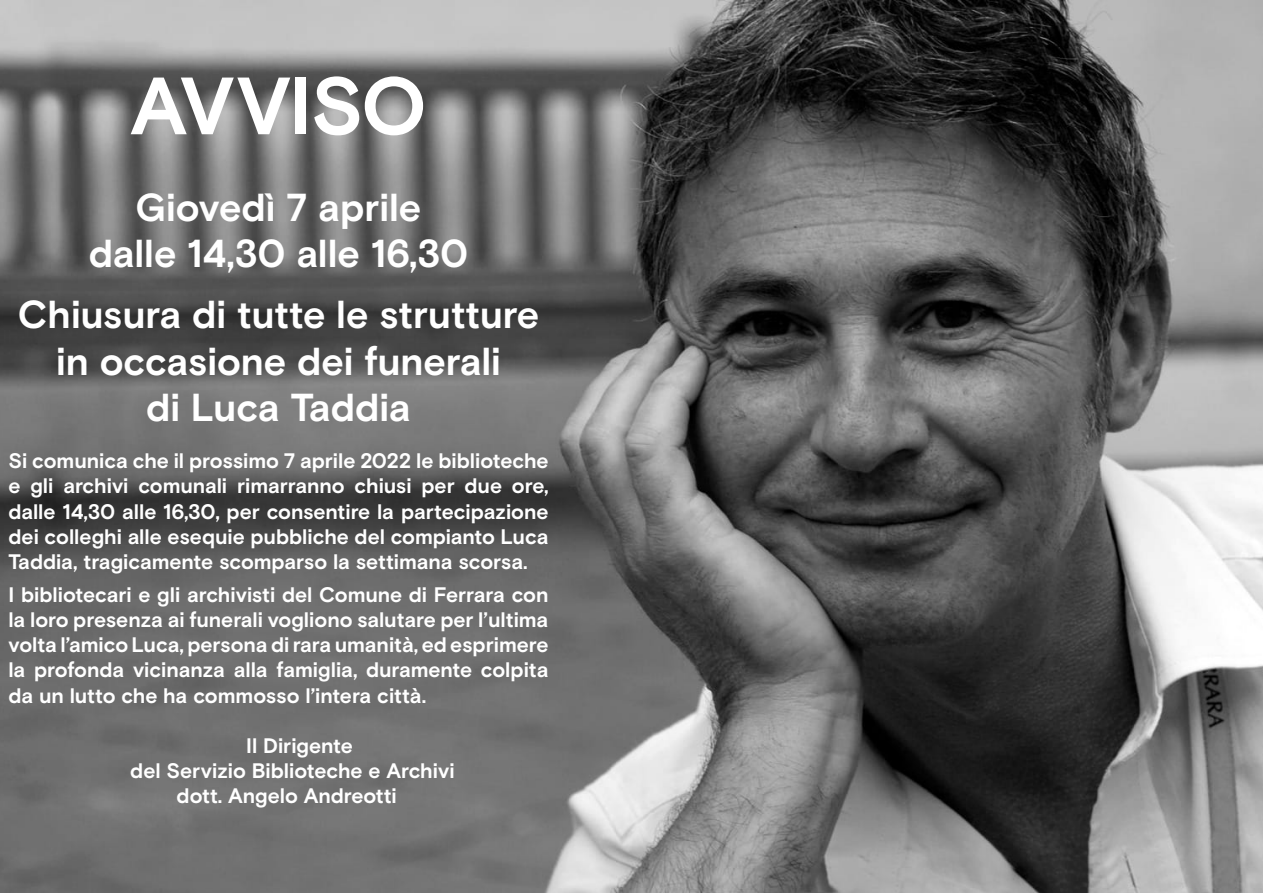
<style>
.page{position:relative;width:1263px;height:893px;background:#fff}
.page>*{position:absolute;margin:0;border:0;box-sizing:border-box;transform-origin:0 0}
.t1{font:700 81px "Basis Grotesque Pro";letter-spacing:-.015em;color:#fff}
.t2{font:700 39px "Basis Grotesque Pro";color:#fff}
.t3{font:700 21px/25.2px "Basis Grotesque Pro";color:#fff;text-align:justify}
</style>
<div class="page">
<img style="left:0;top:1px;width:1263px;height:892px">
<p class="t1" style="left:130px;top:59px;width:298px">AVVISO</p>
<p class="t2" style="left:136px;top:184px;width:287px">Giovedì 7 aprile</p>
<p class="t2" style="left:89px;top:231px;width:381px">dalle 14,30 alle 16,30</p>
<p class="t2" style="left:18px;top:291px;width:523px">Chiusura di tutte le strutture</p>
<p class="t2" style="left:56px;top:338px;width:446px">in occasione dei funerali</p>
<p class="t2" style="left:146px;top:385px;width:266px">di Luca Taddia</p>
<p class="t3" style="left:9px;top:449px;width:542px">Si comunica che il prossimo 7 aprile 2022 le biblioteche e gli archivi comunali rimarranno chiusi per due ore, dalle 14,30 alle 16,30, per consentire la partecipazione dei colleghi alle esequie pubbliche del compianto Luca Taddia, tragicamente scomparso la settimana scorsa.</p>
<p class="t3" style="left:9px;top:583px;width:542px">I bibliotecari e gli archivisti del Comune di Ferrara con la loro presenza ai funerali vogliono salutare per l’ultima volta l’amico Luca, persona di rara umanità, ed esprimere la profonda vicinanza alla famiglia, duramente colpita da un lutto che ha commosso l’intera città.</p>
<p class="t3" style="left:246px;top:734px;width:108px">Il Dirigente</p>
<p class="t3" style="left:130px;top:759px;width:326px">del Servizio Biblioteche e Archivi</p>
<p class="t3" style="left:177px;top:784px;width:222px">dott. Angelo Andreotti</p>
</div>
